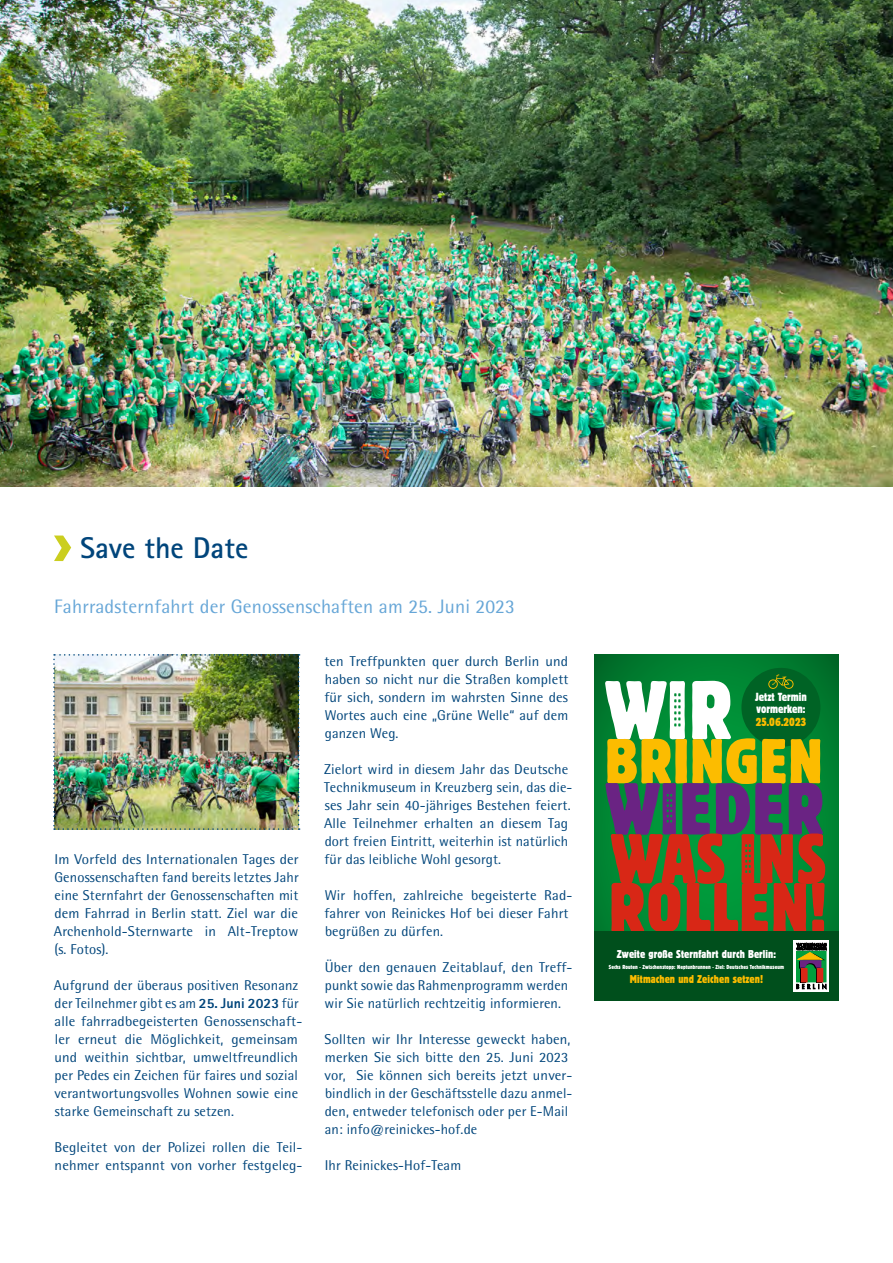
<style>
.page{position:relative;width:893px;height:1263px;background:#fff}
.page>*{position:absolute;margin:0;border:0;box-sizing:border-box;transform-origin:0 0}
.t1{font:700 30px "Rotis Sans Serif";color:#00457b}
.t2{font:19.5px "Rotis Semi Sans";letter-spacing:.01em;color:#66a6d7}
.t3{font:14.25px/18px "Rotis Semi Sans";letter-spacing:.01em;color:#00457b}
.t4{font:condensed 11.7px/11.9px "Block BE";color:#fff}
.t5{font:condensed 11.7px "Block BE";color:#fcbc00}
.t6{font:condensed 11.25px "Block BE";letter-spacing:.01em;color:#fff}
.t7{font:condensed 11.25px "Block BE";letter-spacing:.01em;color:#fcbc00}
.t8{font:condensed 5.7px "Block BE";letter-spacing:.01em;color:#fff}
.s1{font-family:"Rotis Sans Serif";font-weight:800}
</style>
<div class="page">
<hr style="left:892px;top:0;width:1px;height:1263px;background:#ebf1fa">
<img style="left:0;top:0;width:893px;height:486px">
<svg style="left:54px;top:535px;width:17px;height:26px"></svg>
<svg style="left:594px;top:655px;width:245px;height:276px;background:#007b2e"></svg>
<div style="left:741px;top:668px;width:79px;height:79px;background:#006325;border-radius:50%"></div>
<div style="left:594px;top:931px;width:245px;height:70px;background:#004f1c"></div>
<svg style="left:793px;top:940px;width:36px;height:52px"></svg>
<svg style="left:799px;top:969px;width:25px;height:11px"></svg>
<div style="left:797px;top:951px;width:29px;height:31px;border:1px solid #009e3d"></div>
<svg style="left:816px;top:970px;width:6px;height:13px"></svg>
<svg style="left:800px;top:970px;width:6px;height:13px"></svg>
<div style="left:802px;top:969px;width:5px;height:13px;background:#d82716"></div>
<div style="left:801px;top:969px;width:6px;height:13px;border:1px solid #d82716"></div>
<div style="left:817px;top:969px;width:6px;height:13px;background:#d82716"></div>
<svg style="left:796px;top:984px;width:30px;height:5px"></svg>
<svg style="left:796px;top:943px;width:30px;height:26px"></svg>
<svg style="left:605px;top:674px;width:220px;height:257px"></svg>
<img style="left:53px;top:654px;width:247px;height:176px">
<h1 class="t1" style="left:80px;top:529px;width:170px">Save the Date</h1>
<h2 class="t2" style="left:54px;top:595px;width:462px">Fahrradsternfahrt der Genossenschaften am 25. Juni 2023</h2>
<p class="t3" style="left:54px;top:850px;width:246px;text-align:justify">Im Vorfeld des Internationalen Tages der Genossenschaften fand bereits letztes Jahr eine Sternfahrt der Genossenschaften mit dem Fahrrad in Berlin statt. Ziel war die Archenhold-Sternwarte in Alt-Treptow (s. Fotos).</p>
<p class="t3" style="left:54px;top:976px;width:250px">Aufgrund der überaus positiven Resonanz der Teilnehmer gibt es am <span class="s1">25. Juni 2023</span> für alle fahrradbegeisterten Genossenschaft&shy;ler erneut die Möglichkeit, gemeinsam und weithin sichtbar, umweltfreundlich per Pedes ein Zeichen für faires und sozial verantwortungsvolles Wohnen sowie eine starke Gemeinschaft zu setzen.</p>
<p class="t3" style="left:55px;top:1138px;width:249px">Begleitet von der Polizei rollen die Teil&shy;nehmer entspannt von vorher festgeleg-</p>
<p class="t3" style="left:324px;top:652px;width:246px;text-align:justify">ten Treffpunkten quer durch Berlin und haben so nicht nur die Straßen komplett für sich, sondern im wahrsten Sinne des Wortes auch eine „Grüne Welle“ auf dem ganzen Weg.</p>
<p class="t3" style="left:324px;top:760px;width:250px">Zielort wird in diesem Jahr das Deutsche Technikmuseum in Kreuzberg sein, das die&shy;ses Jahr sein 40-jähriges Bestehen feiert.<br>Alle Teilnehmer erhalten an diesem Tag dort freien Eintritt, weiterhin ist natürlich für das leibliche Wohl gesorgt.</p>
<p class="t3" style="left:324px;top:886px;width:250px">Wir hoffen, zahlreiche begeisterte Rad&shy;fahrer von Reinickes Hof bei dieser Fahrt begrüßen zu dürfen.</p>
<p class="t3" style="left:325px;top:958px;width:249px">Über den genauen Zeitablauf, den Treff&shy;punkt sowie das Rahmenprogramm werden wir Sie natürlich rechtzeitig informieren.</p>
<p class="t3" style="left:325px;top:1030px;width:249px">Sollten wir Ihr Interesse geweckt haben, merken Sie sich bitte den 25. Juni 2023 vor, Sie können sich bereits jetzt unver&shy;bindlich in der Geschäftsstelle dazu anmel&shy;den, entweder telefonisch oder per E-Mail an: info@reinickes-hof.de</p>
<p class="t3" style="left:325px;top:1156px;width:138px">Ihr Reinickes-Hof-Team</p>
<p class="t4" style="left:755px;top:691px;width:53px">Jetzt Termin vormerken:</p>
<p class="t5" style="left:756px;top:715px;width:52px">25.06.2023</p>
<p class="t6" style="left:617px;top:947px;width:161px">Zweite große Sternfahrt durch Berlin:</p>
<p class="t8" style="left:609px;top:963px;width:177px">Sechs Routen - Zwischenstopp: Neptunbrunnen - Ziel: Deutsches Technikmuseum</p>
<p class="t7" style="left:630px;top:972px;width:135px">Mitmachen und Zeichen setzen!</p>
</div>
